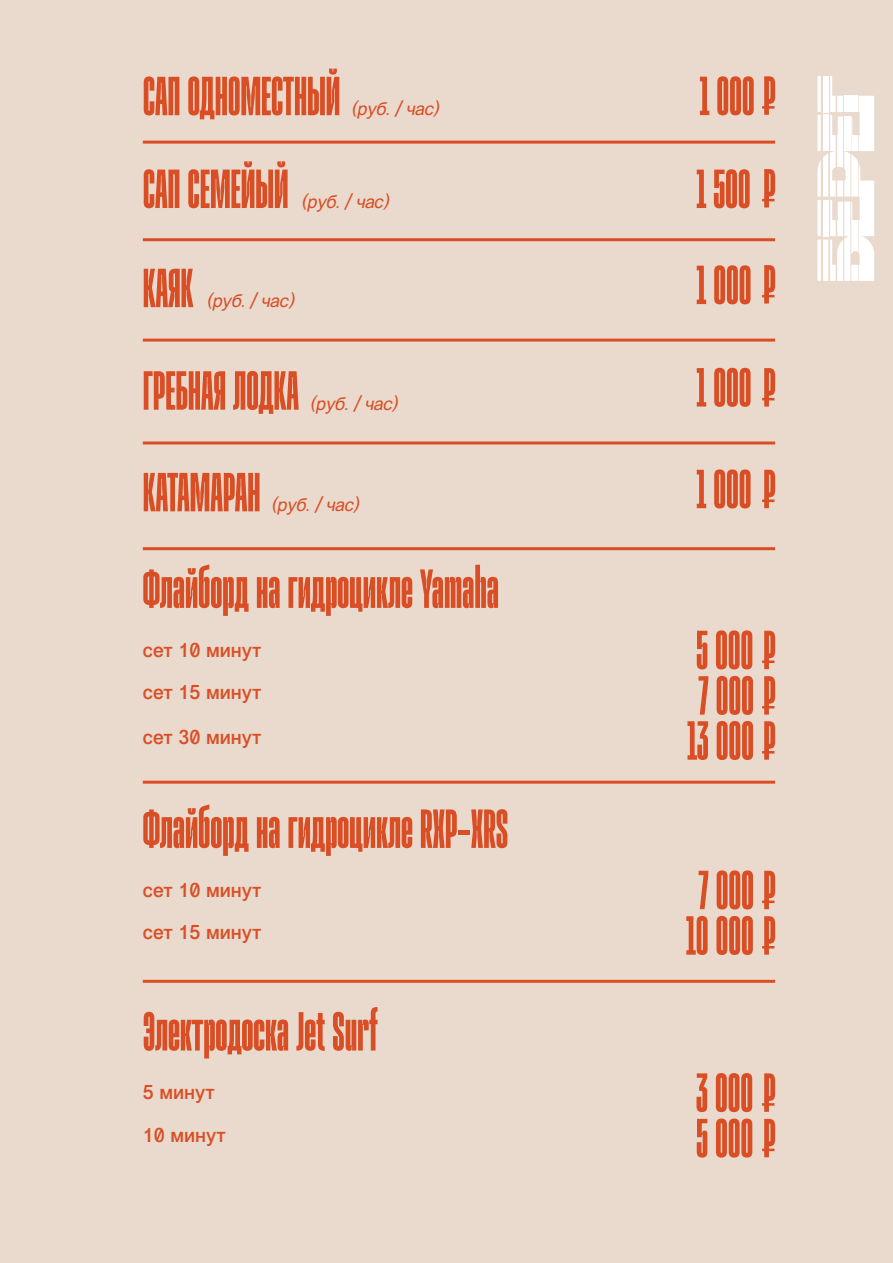
<style>
.page{position:relative;width:893px;height:1263px;background:#e9dacd}
.page>*{position:absolute;margin:0;border:0;box-sizing:border-box;transform-origin:0 0}
.t1{font:59.1px/94.5px "Flicker";color:#d94e25}
.t2{font:19.5px/42.2px "Vremena Grotesk";color:#d94e25}
.t3{font:italic 18px "Vremena Grotesk";color:#d94e25}
</style>
<div class="page">
<svg style="left:817px;top:76px;width:57px;height:205px"></svg>
<svg style="left:762px;top:76px;width:13px;height:39px"></svg>
<svg style="left:762px;top:169px;width:13px;height:38px"></svg>
<svg style="left:762px;top:265px;width:13px;height:39px"></svg>
<svg style="left:762px;top:368px;width:13px;height:39px"></svg>
<hr style="left:143px;top:141px;width:632px;height:3px;background:#d94e25">
<hr style="left:143px;top:238px;width:632px;height:3px;background:#d94e25">
<hr style="left:143px;top:339px;width:632px;height:3px;background:#d94e25">
<svg style="left:762px;top:470px;width:13px;height:38px"></svg>
<hr style="left:143px;top:441px;width:632px;height:3px;background:#d94e25">
<svg style="left:762px;top:631px;width:13px;height:38px"></svg>
<svg style="left:762px;top:676px;width:13px;height:39px"></svg>
<svg style="left:762px;top:721px;width:13px;height:39px"></svg>
<svg style="left:762px;top:1073px;width:13px;height:39px"></svg>
<svg style="left:762px;top:1119px;width:13px;height:38px"></svg>
<hr style="left:143px;top:547px;width:632px;height:3px;background:#d94e25">
<svg style="left:762px;top:871px;width:13px;height:38px"></svg>
<svg style="left:762px;top:916px;width:13px;height:39px"></svg>
<hr style="left:143px;top:781px;width:632px;height:3px;background:#d94e25">
<hr style="left:143px;top:980px;width:632px;height:3px;background:#d94e25">
<p class="t1" style="left:143px;top:46px;width:199px;line-height:92.8px">САП ОДНОМЕСТНЫЙ<br>САП СЕМЕЙЫЙ</p>
<p class="t3" style="left:351px;top:97px;width:89px">(руб. / час)</p>
<p class="t3" style="left:301px;top:189px;width:89px">(руб. / час)</p>
<p class="t1" style="left:143px;top:237px;width:52px">КАЯК</p>
<p class="t3" style="left:206px;top:289px;width:89px">(руб. / час)</p>
<p class="t1" style="left:143px;top:340px;width:158px">ГРЕБНАЯ ЛОДКА</p>
<p class="t3" style="left:310px;top:391px;width:89px">(руб. / час)</p>
<p class="t1" style="left:143px;top:441px;width:119px">КАТАМАРАН</p>
<p class="t3" style="left:271px;top:493px;width:89px">(руб. / час)</p>
<p class="t1" style="left:143px;top:538px;width:358px">Флайборд на гидроцикле Yamaha</p>
<p class="t2" style="left:143px;top:629px;width:120px">cет 10 минут cет 15 минут</p>
<p class="t2" style="left:143px;top:716px;width:120px">cет 30 минут</p>
<p class="t1" style="left:143px;top:778px;width:367px">Флайборд на гидроцикле RXP-XRS</p>
<p class="t2" style="left:143px;top:869px;width:120px">сет 10 минут сет 15 минут</p>
<p class="t1" style="left:143px;top:981px;width:237px">Электродоска Jet Surf</p>
<p class="t2" style="left:143px;top:1072px;width:84px">5 минут<br>10 минут</p>
<p class="t1" style="left:696px;top:45px;width:60px;text-align:justify">1 000<br>1 500<br>1 000</p>
<p class="t1" style="left:696px;top:337px;width:57px">1 000</p>
<p class="t1" style="left:696px;top:438px;width:57px">1 000</p>
<p class="t1" style="left:687px;top:624px;width:69px;line-height:45.3px;text-align:justify">5 000<br>7 000<br>13 000</p>
<p class="t1" style="left:686px;top:864px;width:70px;line-height:45.5px">7 000<br>10 000</p>
<p class="t1" style="left:696px;top:1066px;width:59px;line-height:45.5px">3 000<br>5 000</p>
</div>
